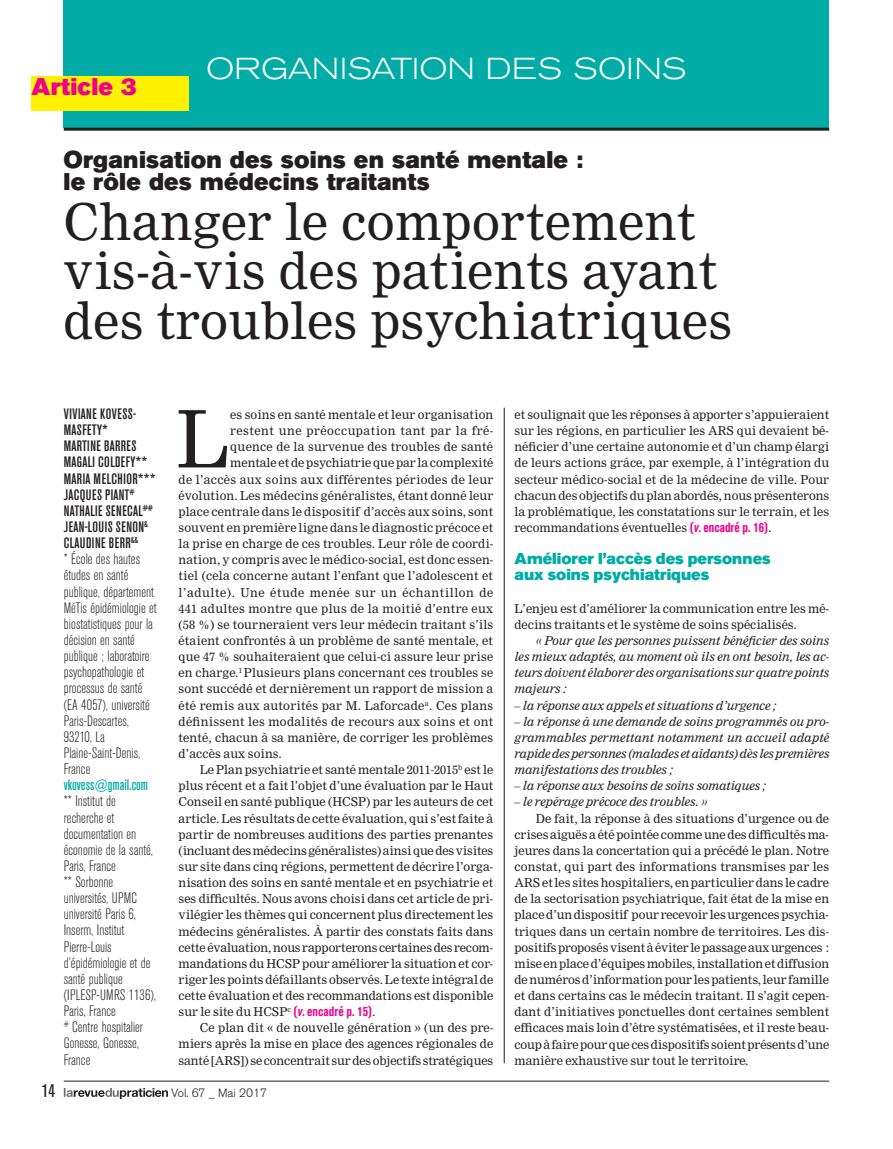
<style>
.page{position:relative;width:893px;height:1149px;background:#fff}
.page>*{position:absolute;margin:0;border:0;box-sizing:border-box;transform-origin:0 0}
.t1{font:77.4px "Nimrod";color:#231f20}
.t2{font:49.5px/49.5px "Nimrod";letter-spacing:.01em;color:#231f20}
.t3{font:300 expanded 30px "Akzidenz Grotesk BE";letter-spacing:.02em;color:#fff}
.t4{font:24px/22.5px "Akzidenz Grotesk BE Super";letter-spacing:.01em;color:#231f20}
.t5{font:24px "Akzidenz Grotesk BE Super";letter-spacing:.01em;color:#ed028c}
.t6{font:condensed 18px "Akzidenz Grotesk BE";color:#231f20}
.t7{font:15.75px/16.2px "Akzidenz Grotesk BE Super";color:#00aca5}
.t8{font:300 condensed 15px/16px "Akzidenz Grotesk BE";color:#231f20}
.t9{font:500 condensed 15px "Akzidenz Grotesk BE";color:#00aca5}
.t10{font:12px/16.2px "Nimrod";color:#231f20;text-align:justify}
.t11{font:italic 12px/16.2px "Nimrod";color:#231f20;text-align:justify}
.t12{font:12px "Nimrod";letter-spacing:.025em;color:#231f20}
.t13{font:12px "Nimrod";letter-spacing:.05em;color:#231f20}
.t14{font:12px "Nimrod";letter-spacing:.04em;color:#231f20}
.t15{font:12px "Nimrod";letter-spacing:.02em;color:#231f20}
.t16{font:300 12px "Akzidenz Grotesk BE";color:#231f20}
.s1{font-weight:500}
.s2{font-family:"Akzidenz Grotesk BE";font-weight:700;font-stretch:condensed;font-size:13.5px;color:#ed028c}
.s3{font-family:"Akzidenz Grotesk BE";font-weight:700;font-style:italic;font-stretch:condensed;font-size:13.5px;color:#ed028c}
</style>
<div class="page">
<div style="left:64px;top:0;width:765px;height:128px;background:#00aca5"></div>
<hr style="left:64px;top:128px;width:765px;height:3px;background:#231f20">
<svg style="left:64px;top:1088px;width:104px;height:10px"></svg>
<hr style="left:64px;top:1080px;width:765px;height:1px;background:#231f20">
<hr style="left:504px;top:407px;width:1px;height:655px;background:#231f20">
<div style="left:32px;top:77px;width:157px;height:34px;background:#fff101"></div>
<h3 class="t5" style="left:32px;top:72px;width:106px">Article 3</h3>
<h3 class="t3" style="left:206px;top:52px;width:482px">ORGANISATION DES SOINS</h3>
<h3 class="t4" style="left:64px;top:148px;width:521px">Organisation des soins en santé mentale : le rôle des médecins traitants</h3>
<h2 class="t2" style="left:64px;top:197px;width:670px">Changer le comportement vis-à-vis des patients ayant des troubles psychiatriques</h2>
<p class="t8" style="left:64px;top:406px;width:95px"><span class="s1">VIVIANE KOVESS-<br>MASFETY*<br>MARTINE BARRES<br>MAGALI COLDEFY**<br>MARIA MELCHIOR***<br>JACQUES PIANT</span><sup>#<br></sup><span class="s1">NATHALIE SENECAL</span><sup>##<br></sup><span class="s1">JEAN-LOUIS SENON</span><sup>&amp;<br></sup><span class="s1">CLAUDINE BERR</span><sup>&amp;&amp;<br></sup>* École des hautes études en santé publique, département<br>MéTis épidémiologie et biostatistiques pour la décision en santé publique ; laboratoire psychopathologie et processus de santé (EA 4057), université<br>Paris-Descartes,<br>93210, La<br>Plaine-Saint-Denis,<br>France</p>
<p class="t9" style="left:64px;top:776px;width:86px">vkovess@gmail.com</p>
<p class="t8" style="left:64px;top:793px;width:94px">** Institut de recherche et documentation en économie de la santé,<br>Paris, France<br>** Sorbonne universités, UPMC université Paris 6,<br>Inserm, Institut<br>Pierre-Louis d’épidémiologie et de santé publique (IPLESP-UMRS 1136),<br>Paris, France<br><sup>#</sup> Centre hospitalier<br>Gonesse, Gonesse,<br>France</p>
<h1 class="t1" style="left:177px;top:393px;width:54px">L</h1>
<p class="t10" style="left:230px;top:406px;width:265px">es soins en santé mentale et leur organisation</p>
<p class="t14" style="left:230px;top:423px;width:264px">restent une préoccupation tant par la fré-</p>
<p class="t15" style="left:230px;top:439px;width:264px">quence de la survenue des troubles de santé</p>
<p class="t10" style="left:230px;top:455px;width:265px">mentale et de psychiatrie que par la complexité</p>
<p class="t12" style="left:179px;top:472px;width:316px">de l’accès aux soins aux différentes périodes de leur</p>
<p class="t10" style="left:179px;top:487px;width:316px">évolution. Les médecins généralistes, étant donné leur</p>
<p class="t10" style="left:179px;top:503px;width:316px">place centrale dans le dispositif d’accès aux soins, sont</p>
<p class="t10" style="left:179px;top:519px;width:316px">souvent en première ligne dans le diagnostic précoce et</p>
<p class="t10" style="left:179px;top:535px;width:316px">la prise en charge de ces troubles. Leur rôle de coordi-</p>
<p class="t10" style="left:179px;top:551px;width:316px">nation, y compris avec le médico-social, est donc essen-</p>
<p class="t10" style="left:179px;top:568px;width:316px">tiel (cela concerne autant l’enfant que l’adolescent et</p>
<p class="t13" style="left:179px;top:585px;width:316px">l’adulte). Une étude menée sur un échantillon de</p>
<p class="t12" style="left:179px;top:601px;width:316px">441 adultes montre que plus de la moitié d’entre eux</p>
<p class="t10" style="left:179px;top:616px;width:316px">(58 %) se tourneraient vers leur médecin traitant s’ils</p>
<p class="t10" style="left:179px;top:632px;width:316px">étaient confrontés à un problème de santé mentale, et</p>
<p class="t10" style="left:179px;top:648px;width:316px">que 47 % souhaiteraient que celui-ci assure leur prise</p>
<p class="t10" style="left:179px;top:664px;width:316px">en charge.<sup>1</sup> Plusieurs plans concernant ces troubles se</p>
<p class="t10" style="left:179px;top:680px;width:316px">sont succédé et dernièrement un rapport de mission a</p>
<p class="t12" style="left:179px;top:697px;width:316px">été remis aux autorités par M. Laforcade<sup>a</sup>. Ces plans</p>
<p class="t12" style="left:179px;top:714px;width:316px">définissent les modalités de recours aux soins et ont</p>
<p class="t10" style="left:179px;top:729px;width:316px">tenté, chacun à sa manière, de corriger les problèmes</p>
<p class="t10" style="left:179px;top:745px;width:105px">d’accès aux soins.</p>
<p class="t10" style="left:200px;top:761px;width:295px">Le Plan psychiatrie et santé mentale 2011-2015<sup>b</sup> est le</p>
<p class="t10" style="left:179px;top:777px;width:316px">plus récent et a fait l’objet d’une évaluation par le Haut</p>
<p class="t10" style="left:179px;top:793px;width:316px">Conseil en santé publique (HCSP) par les auteurs de cet</p>
<p class="t10" style="left:179px;top:809px;width:316px">article. Les résultats de cette évaluation, qui s’est faite à</p>
<p class="t10" style="left:179px;top:826px;width:316px">partir de nombreuses auditions des parties prenantes</p>
<p class="t10" style="left:179px;top:842px;width:316px">(incluant des médecins généralistes) ainsi que des visites</p>
<p class="t10" style="left:179px;top:858px;width:316px">sur site dans cinq régions, permettent de décrire l’orga-</p>
<p class="t10" style="left:179px;top:874px;width:316px">nisation des soins en santé mentale et en psychiatrie et</p>
<p class="t10" style="left:179px;top:890px;width:316px">ses difficultés. Nous avons choisi dans cet article de pri-</p>
<p class="t10" style="left:179px;top:906px;width:316px">vilégier les thèmes qui concernent plus directement les</p>
<p class="t10" style="left:179px;top:922px;width:316px">médecins généralistes. À partir des constats faits dans</p>
<p class="t10" style="left:179px;top:938px;width:316px">cette évaluation, nous rapporterons certaines des recom-</p>
<p class="t10" style="left:179px;top:955px;width:316px">mandations du HCSP pour améliorer la situation et cor-</p>
<p class="t10" style="left:179px;top:971px;width:316px">riger les points défaillants observés. Le texte intégral de</p>
<p class="t10" style="left:179px;top:987px;width:316px">cette évaluation et des recommandations est disponible</p>
<p class="t10" style="left:179px;top:1003px;width:198px">sur le site du HCSP<sup>c</sup> <span class="s2">(</span><span class="s3">v.</span><span class="s2">encadré p. 15)</span>.</p>
<p class="t10" style="left:200px;top:1019px;width:295px">Ce plan dit « de nouvelle génération » (un des pre-</p>
<p class="t10" style="left:179px;top:1035px;width:316px">miers après la mise en place des agences régionales de</p>
<p class="t10" style="left:179px;top:1051px;width:316px">santé [ARS]) se concentrait sur des objectifs stratégiques</p>
<h3 class="t6" style="left:42px;top:1080px;width:15px">14</h3>
<p class="t16" style="left:171px;top:1085px;width:98px">Vol. 67 _ Mai 2017</p>
<p class="t10" style="left:514px;top:406px;width:316px">et soulignait que les réponses à apporter s’appuieraient sur les régions, en particulier les ARS qui devaient bé&shy;néficier d’une certaine autonomie et d’un champ élargi de leurs actions grâce, par exemple, à l’intégration du secteur médico-social et de la médecine de ville. Pour chacun des objectifs du plan abordés, nous présenterons la problématique, les constatations sur le terrain, et les recommandations éventuelles <span class="s2">(</span><span class="s3">v.</span><span class="s2">encadré p. 16)</span>.</p>
<h3 class="t7" style="left:514px;top:550px;width:258px">Améliorer l’accès des personnes aux soins psychiatriques</h3>
<p class="t10" style="left:514px;top:600px;width:316px">L’enjeu est d’améliorer la communication entre les mé&shy;decins traitants et le système de soins spécialisés.</p>
<p class="t11" style="left:514px;top:632px;width:316px;text-indent:21px">« Pour que les personnes puissent bénéficier des soins les mieux adaptés, au moment où ils en ont besoin, les ac&shy;teurs doivent élaborer des organisations sur quatre points majeurs :</p>
<p class="t11" style="left:514px;top:697px;width:263px">– la réponse aux appels et situations d’urgence ;</p>
<p class="t11" style="left:514px;top:713px;width:316px">– la réponse à une demande de soins programmés ou pro&shy;grammables permettant notamment un accueil adapté rapide des personnes (malades et aidants) dès les premières manifestations des troubles ;</p>
<p class="t11" style="left:514px;top:777px;width:253px">– la réponse aux besoins de soins somatiques ;</p>
<p class="t11" style="left:514px;top:793px;width:194px">– le repérage précoce des troubles. »</p>
<p class="t10" style="left:514px;top:809px;width:316px;text-indent:21px">De fait, la réponse à des situations d’urgence ou de crises aiguës a été pointée comme une des difficultés ma&shy;jeures dans la concertation qui a précédé le plan. Notre constat, qui part des informations transmises par les ARS et les sites hospitaliers, en particulier dans le cadre de la sectorisation psychiatrique, fait état de la mise en place d’un dispositif pour recevoir les urgences psychia&shy;triques dans un certain nombre de territoires. Les dis&shy;positifs proposés visent à éviter le passage aux urgences : mise en place d’équipes mobiles, installation et diffusion de numéros d’information pour les patients, leur famille et dans certains cas le médecin traitant. Il s’agit cepen&shy;dant d’initiatives ponctuelles dont certaines semblent efficaces mais loin d’être systématisées, et il reste beau&shy;coup à faire pour que ces dispositifs soient présents d’une manière exhaustive sur tout le territoire.</p>
</div>
